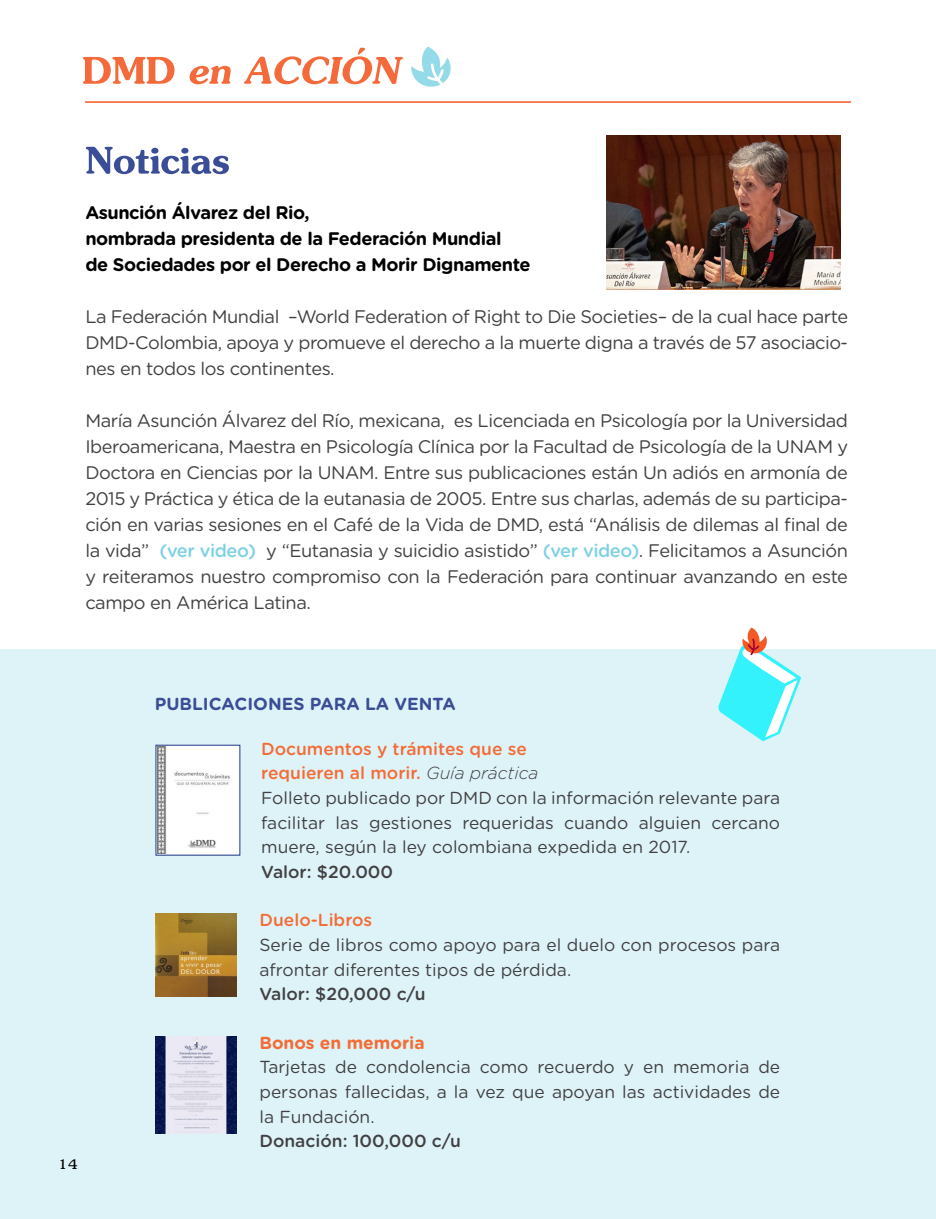
<style>
.page{position:relative;width:936px;height:1219px;background:#fff}
.page>*{position:absolute;margin:0;border:0;box-sizing:border-box;transform-origin:0 0}
.t1{font:italic 60px "Jasmine UPC Bold";color:#f46a3a}
.t2{font:60px "Jasmine UPC Bold";color:#3b4d96}
.t3{font:22px "Jasmine UPC";color:#000}
.t4{font:18.2px/26px "Gotham Rounded";letter-spacing:-.025em;color:#414042;text-align:justify}
.t5{font:700 18.2px/26px "Gotham Rounded";letter-spacing:-.025em;color:#000}
.t6{font:17.4px/24.6px "Gotham Rounded";color:#414042}
.t7{font:500 17.4px "Gotham Rounded";color:#414042}
.t8{font:700 17.4px "Gotham Rounded";color:#3b4d96}
.t9{font:700 17.4px "Gotham Rounded";color:#f36c36}
.t10{font:500 17.4px "Gotham Rounded";color:#f36c36}
.s1{font-style:normal}
.s2{font-weight:500;color:#7ed1e3}
.s3{font-weight:500;color:#f36c36}
.s4{font-weight:300;font-style:italic}
</style>
<div class="page">
<div style="left:0;top:649px;width:935px;height:570px;background:#def3f8"></div>
<svg style="left:411px;top:47px;width:40px;height:40px"></svg>
<svg style="left:718px;top:628px;width:83px;height:113px"></svg>
<hr style="left:85px;top:101px;width:765px;height:2px;background:#f25924">
<img style="left:158px;top:747px;width:80px;height:106px">
<img style="left:156px;top:913px;width:81px;height:84px">
<img style="left:156px;top:1036px;width:81px;height:98px">
<img style="left:607px;top:136px;width:233px;height:153px">
<h1 class="t1" style="left:82px;top:28px;width:319px"><span class="s1">DMD</span> en ACCIÓN</h1>
<h1 class="t2" style="left:85px;top:118px;width:146px">Noticias</h1>
<p class="t5" style="left:85px;top:199px;width:447px">Asunción Álvarez del Rio,<br>nombrada presidenta de la Federación Mundial<br>de Sociedades por el Derecho a Morir Dignamente</p>
<p class="t4" style="left:85px;top:303px;width:764px">La Federación Mundial –World Federation of Right to Die Societies– de la cual hace parte DMD-Colombia, apoya y promueve el derecho a la muerte digna a través de 57 asociacio&shy;nes en todos los continentes.</p>
<p class="t4" style="left:85px;top:407px;width:764px">María Asunción Álvarez del Río, mexicana, es Licenciada en Psicología por la Universidad Iberoamericana, Maestra en Psicología Clínica por la Facultad de Psicología de la UNAM y Doctora en Ciencias por la UNAM. Entre sus publicaciones están Un adiós en armonía de 2015 y Práctica y ética de la eutanasia de 2005. Entre sus charlas, además de su participa&shy;ción en varias sesiones en el Café de la Vida de DMD, está “Análisis de dilemas al final de la vida” <span class="s2">(ver video)</span> y “Eutanasia y suicidio asistido” <span class="s2">(ver video)</span>. Felicitamos a Asunción y reiteramos nuestro compromiso con la Federación para continuar avanzando en este campo en América Latina.</p>
<p class="t3" style="left:58px;top:1149px;width:22px">14</p>
<p class="t8" style="left:155px;top:691px;width:302px">PUBLICACIONES PARA LA VENTA</p>
<p class="t6" style="left:261px;top:736px;width:520px"><span class="s3">Documentos y trámites que se<br>requieren al morir.</span> <span class="s4">Guía práctica<br></span>Folleto publicado por DMD con la información relevante para facilitar las gestiones requeridas cuando alguien cercano muere, según la ley colombiana expedida en 2017.</p>
<p class="t7" style="left:261px;top:859px;width:133px">Valor: $20.000</p>
<p class="t10" style="left:259px;top:908px;width:114px">Duelo-Libros</p>
<p class="t6" style="left:259px;top:932px;width:522px">Serie de libros como apoyo para el duelo con procesos para afrontar diferentes tipos de pérdida.</p>
<p class="t7" style="left:259px;top:982px;width:168px">Valor: $20,000 c/u</p>
<p class="t9" style="left:259px;top:1030px;width:167px">Bonos en memoria</p>
<p class="t6" style="left:259px;top:1054px;width:522px;text-align:justify">Tarjetas de condolencia como recuerdo y en memoria de personas fallecidas, a la vez que apoyan las actividades de la Fundación.</p>
<p class="t7" style="left:259px;top:1129px;width:203px">Donación: 100,000 c/u</p>
</div>
